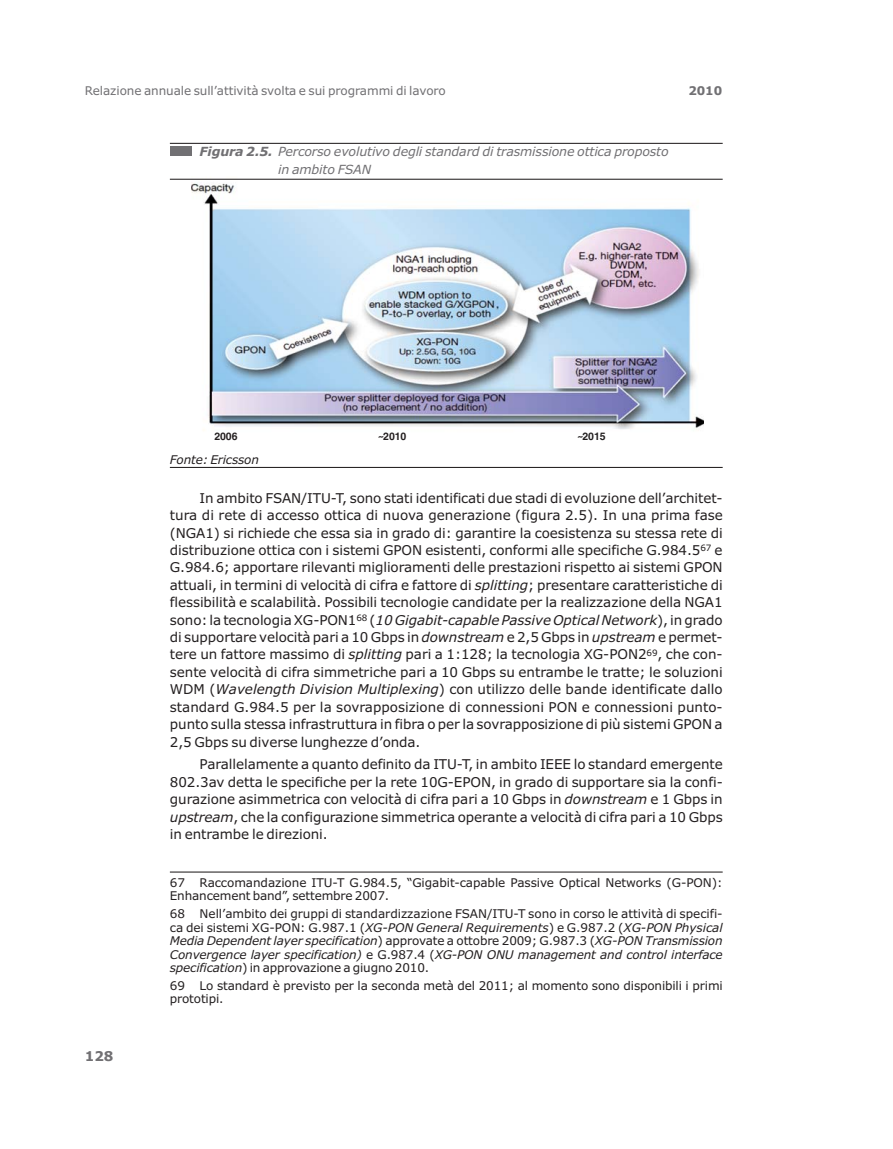
<style>
.page{position:relative;width:893px;height:1149px;background:#fff}
.page>*{position:absolute;margin:0;border:0;box-sizing:border-box;transform-origin:0 0}
.t1{font:13.5px/17.4px "Verdana";letter-spacing:-.005em;color:#231f20;text-align:justify}
.t2{font:700 13.5px "Verdana";color:#717073}
.t3{font:italic 12.6px/18px "Verdana";letter-spacing:-.015em;color:#717073}
.t4{font:12px/13.5px "Verdana";letter-spacing:-.015em;color:#231f20}
.t5{font:12px "Verdana";letter-spacing:-.005em;color:#717073}
.t6{font:italic 12px "Verdana";letter-spacing:-.015em;color:#231f20}
.t7{font:700 12px "Verdana";color:#717073}
.t8{font:700 10.5px "Helvetica";letter-spacing:-.005em;color:#231f20}
.s1{font-weight:700}
.s2{font-size:13.5px}
.s3{font-style:italic}
</style>
<div class="page">
<svg style="left:169px;top:142px;width:554px;height:731px"></svg>
<p class="t5" style="left:85px;top:85px;width:363px">Relazione annuale sull’attività svolta e sui programmi di lavoro</p>
<p class="t7" style="left:688px;top:85px;width:35px">2010</p>
<p class="t3" style="left:278px;top:143px;width:392px;text-indent:-78px"><span class="s1">Figura 2.5.</span> Percorso evolutivo degli standard di trasmissione ottica proposto in ambito FSAN</p>
<p class="t8" style="left:214px;top:432px;width:25px">2006</p>
<p class="t8" style="left:379px;top:432px;width:29px"><span class="s2">˜</span>2010</p>
<p class="t8" style="left:578px;top:432px;width:29px"><span class="s2">˜</span>2015</p>
<p class="t6" style="left:170px;top:454px;width:91px">Fonte: Ericsson</p>
<p class="t1" style="left:170px;top:490px;width:554px;text-indent:30px">In ambito FSAN/ITU-T, sono stati identificati due stadi di evoluzione dell’architet&shy;tura di rete di accesso ottica di nuova generazione (figura 2.5). In una prima fase (NGA1) si richiede che essa sia in grado di: garantire la coesistenza su stessa rete di distribuzione ottica con i sistemi GPON esistenti, conformi alle specifiche G.984.5<sup>67</sup> e G.984.6; apportare rilevanti miglioramenti delle prestazioni rispetto ai sistemi GPON attuali, in termini di velocità di cifra e fattore di <span class="s3">splitting</span>; presentare caratteristiche di flessibilità e scalabilità. Possibili tecnologie candidate per la realizzazione della NGA1 sono: la tecnologia XG-PON1<sup>68</sup> (<span class="s3">10 Gigabit-capable Passive Optical Network</span>), in grado di supportare velocità pari a 10 Gbps in <span class="s3">downstream</span> e 2,5 Gbps in <span class="s3">upstream</span> e permet&shy;tere un fattore massimo di <span class="s3">splitting</span> pari a 1:128; la tecnologia XG-PON2<sup>69</sup>, che con&shy;sente velocità di cifra simmetriche pari a 10 Gbps su entrambe le tratte; le soluzioni WDM (<span class="s3">Wavelength Division Multiplexing</span>) con utilizzo delle bande identificate dallo standard G.984.5 per la sovrapposizione di connessioni PON e connessioni punto&shy;punto sulla stessa infrastruttura in fibra o per la sovrapposizione di più sistemi GPON a 2,5 Gbps su diverse lunghezze d’onda.</p>
<p class="t1" style="left:170px;top:756px;width:554px;text-indent:30px">Parallelamente a quanto definito da ITU-T, in ambito IEEE lo standard emergente 802.3av detta le specifiche per la rete 10G-EPON, in grado di supportare sia la confi&shy;gurazione asimmetrica con velocità di cifra pari a 10 Gbps in <span class="s3">downstream</span> e 1 Gbps in <span class="s3">upstream</span>, che la configurazione simmetrica operante a velocità di cifra pari a 10 Gbps in entrambe le direzioni.</p>
<p class="t2" style="left:85px;top:1050px;width:30px">128</p>
<p class="t4" style="left:170px;top:876px;width:554px">67 Raccomandazione ITU-T G.984.5, “Gigabit-capable Passive Optical Networks (G-PON):<br>Enhancement band”, settembre 2007.</p>
<p class="t4" style="left:170px;top:907px;width:554px;text-align:justify">68 Nell’ambito dei gruppi di standardizzazione FSAN/ITU-T sono in corso le attività di specifi&shy;ca dei sistemi XG-PON: G.987.1 (<span class="s3">XG-PON General Requirements</span>) e G.987.2 (<span class="s3">XG-PON Physical Media Dependent layer specification</span>) approvate a ottobre 2009; G.987.3 (<span class="s3">XG-PON Transmission Convergence layer specification)</span> e G.987.4 (<span class="s3">XG-PON ONU management and control interface specification</span>) in approvazione a giugno 2010.</p>
<p class="t4" style="left:170px;top:979px;width:554px">69 Lo standard è previsto per la seconda metà del 2011; al momento sono disponibili i primi prototipi.</p>
</div>
